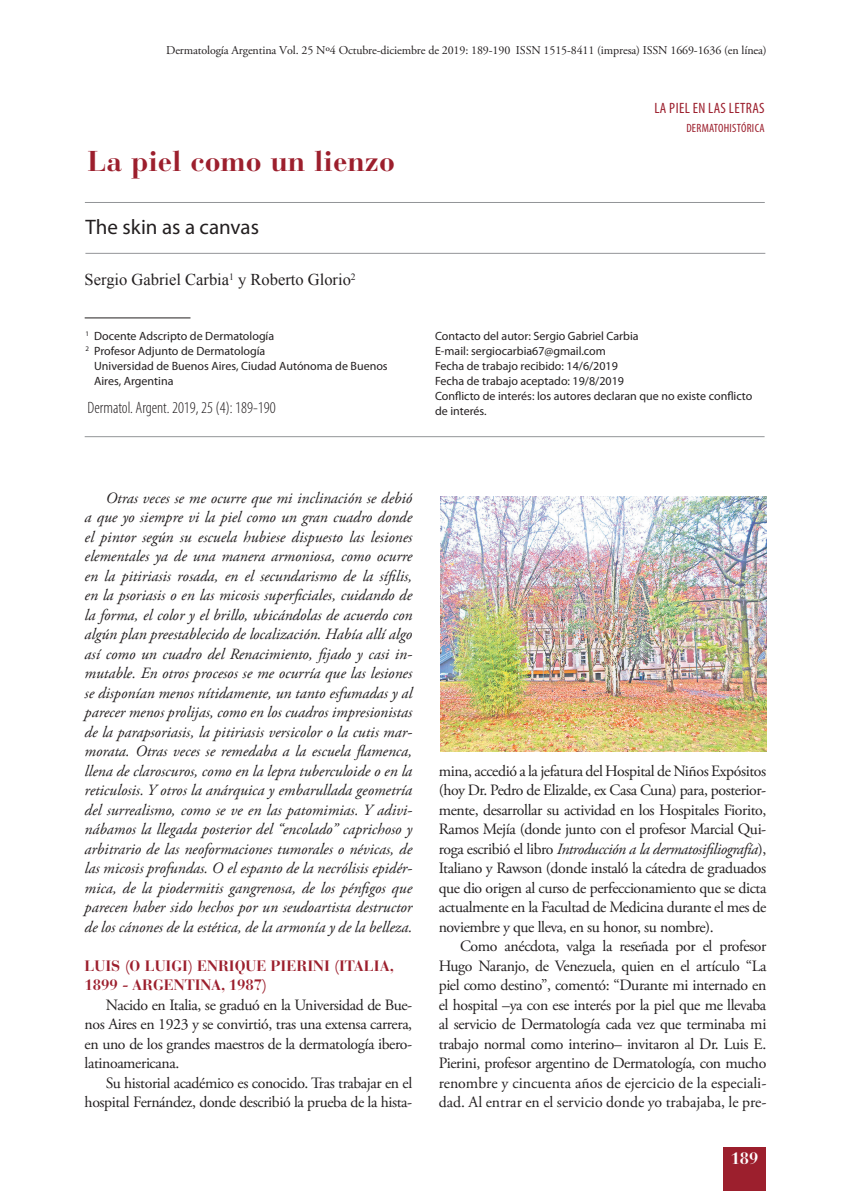
<style>
.page{position:relative;width:851px;height:1191px;background:#fff}
.page>*{position:absolute;margin:0;border:0;box-sizing:border-box;transform-origin:0 0}
.t1{font:700 28.5px "Bauer Bodoni Std";color:#9c1f2d}
.t2{font:21px "Myriad Pro";color:#231f20}
.t3{font:16.5px "Times New Roman";color:#231f20}
.t4{font:300 condensed 16.5px "Myriad Pro";color:#231f20}
.t5{font:700 16.5px "Bauer Bodoni Std";color:#fff}
.t6{font:italic 15.75px/19.5px "Adobe Garamond Pro";color:#231f20;text-align:justify}
.t7{font:15.75px/19.5px "Adobe Garamond Pro";letter-spacing:-.025em;color:#231f20;text-align:justify}
.t8{font:700 15px/19.5px "Bauer Bodoni Std";color:#9c1f2d}
.t9{font:condensed 15px "Myriad Pro";letter-spacing:.025em;color:#9c1f2d}
.t10{font:12px/15px "Myriad Pro";color:#231f20}
.t11{font:12px "Adobe Garamond Pro";letter-spacing:-.01em;color:#231f20}
.t12{font:condensed 12px "Myriad Pro";letter-spacing:.025em;color:#9c1f2d}
.s1{font-style:italic}
</style>
<div class="page">
<div style="left:723px;top:1146px;width:42px;height:45px;background:#9c1f2d"></div>
<hr style="left:85px;top:436px;width:679px;height:1px;background:#939598">
<hr style="left:85px;top:202px;width:679px;height:1px;background:#939598">
<hr style="left:85px;top:253px;width:680px;height:1px;background:#939598">
<hr style="left:85px;top:317px;width:105px;height:1px;background:#231f20">
<img style="left:440px;top:496px;width:326px;height:255px">
<p class="t11" style="left:166px;top:43px;width:602px">Dermatología Argentina Vol. 25 Nº4 Octubre-diciembre de 2019: 189-190 ISSN 1515-8411 (impresa) ISSN 1669-1636 (en línea)</p>
<h1 class="t1" style="left:87px;top:144px;width:309px">La piel como un lienzo</h1>
<h2 class="t2" style="left:86px;top:214px;width:175px">The skin as a canvas</h2>
<p class="t3" style="left:85px;top:268px;width:272px">Sergio Gabriel Carbia<sup>1</sup> y Roberto Glorio<sup>2</sup></p>
<p class="t10" style="left:86px;top:328px;width:190px"><sup>1</sup> Docente Adscripto de Dermatología</p>
<p class="t10" style="left:86px;top:343px;width:181px"><sup>2</sup> Profesor Adjunto de Dermatología</p>
<p class="t10" style="left:94px;top:358px;width:295px">Universidad de Buenos Aires, Ciudad Autónoma de Buenos</p>
<p class="t10" style="left:94px;top:373px;width:81px">Aires, Argentina</p>
<p class="t4" style="left:87px;top:399px;width:190px">Dermatol. Argent. 2019, 25 (4): 189-190</p>
<p class="t9" style="left:654px;top:98px;width:112px">LA PIEL EN LAS LETRAS</p>
<p class="t12" style="left:686px;top:121px;width:80px">DERMATOHISTÓRICA</p>
<p class="t10" style="left:435px;top:328px;width:319px">Contacto del autor: Sergio Gabriel Carbia<br>E-mail: sergiocarbia67@gmail.com<br>Fecha de trabajo recibido: 14/6/2019<br>Fecha de trabajo aceptado: 19/8/2019<br>Conflicto de interés: los autores declaran que no existe conflicto de interés.</p>
<p class="t6" style="left:85px;top:488px;width:329px;text-indent:21px">Otras veces se me ocurre que mi inclinación se debió a que yo siempre vi la piel como un gran cuadro donde el pintor según su escuela hubiese dispuesto las lesiones elementales ya de una manera armoniosa, como ocurre en la pitiriasis rosada, en el secundarismo de la sífilis, en la psoriasis o en las micosis superficiales, cuidando de la forma, el color y el brillo, ubicándolas de acuerdo con algún plan preestablecido de localización. Había allí algo así como un cuadro del Renacimiento, fijado y casi in&shy;mutable. En otros procesos se me ocurría que las lesiones se disponían menos nítidamente, un tanto esfumadas y al parecer menos prolijas, como en los cuadros impresionistas de la parapsoriasis, la pitiriasis versicolor o la cutis mar&shy;morata. Otras veces se remedaba a la escuela flamenca, llena de claroscuros, como en la lepra tuberculoide o en la reticulosis. Y otros la anárquica y embarullada geometría del surrealismo, como se ve en las patomimias. Y adivi&shy;nábamos la llegada posterior del “encolado” caprichoso y arbitrario de las neoformaciones tumorales o névicas, de las micosis profundas. O el espanto de la necrólisis epidér&shy;mica, de la piodermitis gangrenosa, de los pénfigos que parecen haber sido hechos por un seudoartista destructor de los cánones de la estética, de la armonía y de la belleza.</p>
<p class="t8" style="left:85px;top:956px;width:311px">LUIS (O LUIGI) ENRIQUE PIERINI (ITALIA,<br>1899 - ARGENTINA, 1987)</p>
<p class="t7" style="left:85px;top:995px;width:329px;text-indent:21px">Nacido en Italia, se graduó en la Universidad de Bue&shy;nos Aires en 1923 y se convirtió, tras una extensa carrera, en uno de los grandes maestros de la dermatología ibero&shy;latinoamericana.</p>
<p class="t7" style="left:85px;top:1073px;width:329px;text-align:right">Su historial académico es conocido. Tras trabajar en el hospital Fernández, donde describió la prueba de la hista-</p>
<p class="t7" style="left:438px;top:761px;width:329px">mina, accedió a la jefatura del Hospital de Niños Expósitos (hoy Dr. Pedro de Elizalde, ex Casa Cuna) para, posterior&shy;mente, desarrollar su actividad en los Hospitales Fiorito, Ramos Mejía (donde junto con el profesor Marcial Qui&shy;roga escribió el libro <span class="s1">Introducción a la dermatosifiliografía</span>), Italiano y Rawson (donde instaló la cátedra de graduados que dio origen al curso de perfeccionamiento que se dicta actualmente en la Facultad de Medicina durante el mes de noviembre y que lleva, en su honor, su nombre).</p>
<p class="t7" style="left:438px;top:937px;width:329px;text-indent:21px">Como anécdota, valga la reseñada por el profesor Hugo Naranjo, de Venezuela, quien en el artículo “La piel como destino”, comentó: “Durante mi internado en el hospital –ya con ese interés por la piel que me llevaba al servicio de Dermatología cada vez que terminaba mi trabajo normal como interino– invitaron al Dr. Luis E.<br>Pierini, profesor argentino de Dermatología, con mucho renombre y cincuenta años de ejercicio de la especiali&shy;dad. Al entrar en el servicio donde yo trabajaba, le pre-</p>
<p class="t5" style="left:730px;top:1148px;width:29px">189</p>
</div>
